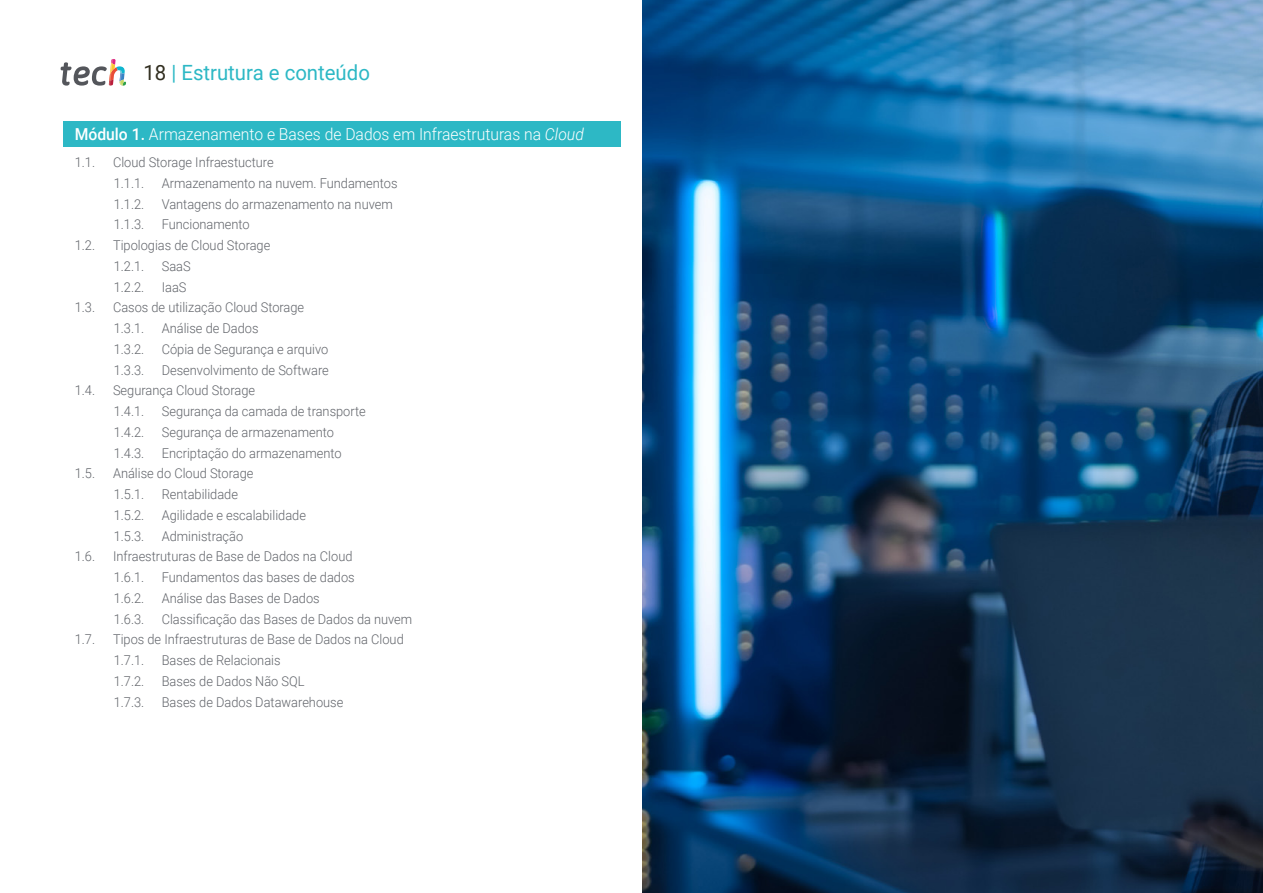
<style>
.page{position:relative;width:1263px;height:893px;background:#fff}
.page>*{position:absolute;margin:0;border:0;box-sizing:border-box;transform-origin:0 0}
.t1{font:21px "Roboto";color:#2db8c5}
.t2{font:300 16.5px "Roboto";color:#fff;scale:.95 1}
.t3{font:300 13.5px/20.7px "Roboto";color:#61646a;scale:.95 1}
.s1{color:#312e20}
.s2{font-weight:500}
.s3{font-style:italic}
</style>
<div class="page">
<img style="left:642px;top:0;width:621px;height:893px">
<div style="left:64px;top:121px;width:557px;height:25px;background:#2db8c5"></div>
<svg style="left:61px;top:59px;width:65px;height:27px"></svg>
<h1 class="t1" style="left:144px;top:57px;width:228px"><span class="s1">18</span> | Estrutura e conteúdo</h1>
<p class="t2" style="left:75px;top:123px;width:537px"><span class="s2">Módulo 1.</span> Armazenamento e Bases de Dados em Infraestruturas na <span class="s3">Cloud</span></p>
<p class="t3" style="left:75px;top:151px;width:23px">1.1.</p>
<p class="t3" style="left:113px;top:151px;width:171px">Cloud Storage Infraestucture<br>1.1.1.</p>
<p class="t3" style="left:162px;top:172px;width:250px">Armazenamento na nuvem. Fundamentos</p>
<p class="t3" style="left:114px;top:193px;width:34px">1.1.2.</p>
<p class="t3" style="left:162px;top:193px;width:245px">Vantagens do armazenamento na nuvem</p>
<p class="t3" style="left:114px;top:214px;width:34px">1.1.3.</p>
<p class="t3" style="left:162px;top:214px;width:94px">Funcionamento</p>
<p class="t3" style="left:75px;top:234px;width:23px">1.2.</p>
<p class="t3" style="left:113px;top:234px;width:167px">Tipologias de Cloud Storage<br>1.2.1.</p>
<p class="t3" style="left:162px;top:255px;width:32px">SaaS</p>
<p class="t3" style="left:114px;top:276px;width:34px">1.2.2.</p>
<p class="t3" style="left:162px;top:276px;width:28px">IaaS</p>
<p class="t3" style="left:75px;top:297px;width:23px">1.3.</p>
<p class="t3" style="left:113px;top:297px;width:203px">Casos de utilização Cloud Storage<br>1.3.1.</p>
<p class="t3" style="left:162px;top:317px;width:103px">Análise de Dados</p>
<p class="t3" style="left:114px;top:338px;width:34px">1.3.2.</p>
<p class="t3" style="left:162px;top:338px;width:177px">Cópia de Segurança e arquivo</p>
<p class="t3" style="left:114px;top:359px;width:34px">1.3.3.</p>
<p class="t3" style="left:162px;top:359px;width:177px">Desenvolvimento de Software</p>
<p class="t3" style="left:75px;top:380px;width:23px">1.4.</p>
<p class="t3" style="left:113px;top:380px;width:151px">Segurança Cloud Storage<br>1.4.1.</p>
<p class="t3" style="left:162px;top:400px;width:216px">Segurança da camada de transporte</p>
<p class="t3" style="left:114px;top:421px;width:34px">1.4.2.</p>
<p class="t3" style="left:162px;top:421px;width:183px">Segurança de armazenamento</p>
<p class="t3" style="left:114px;top:442px;width:34px">1.4.3.</p>
<p class="t3" style="left:162px;top:442px;width:191px">Encriptação do armazenamento</p>
<p class="t3" style="left:75px;top:463px;width:23px">1.5.</p>
<p class="t3" style="left:113px;top:463px;width:149px">Análise do Cloud Storage<br>1.5.1.</p>
<p class="t3" style="left:162px;top:483px;width:82px">Rentabilidade</p>
<p class="t3" style="left:114px;top:504px;width:34px">1.5.2.</p>
<p class="t3" style="left:162px;top:504px;width:153px">Agilidade e escalabilidade</p>
<p class="t3" style="left:114px;top:525px;width:34px">1.5.3.</p>
<p class="t3" style="left:162px;top:525px;width:87px">Administração</p>
<p class="t3" style="left:75px;top:546px;width:23px">1.6.</p>
<p class="t3" style="left:113px;top:546px;width:254px">Infraestruturas de Base de Dados na Cloud<br>1.6.1.</p>
<p class="t3" style="left:162px;top:566px;width:205px">Fundamentos das bases de dados</p>
<p class="t3" style="left:114px;top:587px;width:34px">1.6.2.</p>
<p class="t3" style="left:162px;top:587px;width:168px">Análise das Bases de Dados</p>
<p class="t3" style="left:114px;top:608px;width:34px">1.6.3.</p>
<p class="t3" style="left:162px;top:608px;width:265px">Classificação das Bases de Dados da nuvem</p>
<p class="t3" style="left:75px;top:629px;width:23px">1.7.</p>
<p class="t3" style="left:113px;top:629px;width:308px">Tipos de Infraestruturas de Base de Dados na Cloud<br>1.7.1.</p>
<p class="t3" style="left:162px;top:649px;width:127px">Bases de Relacionais</p>
<p class="t3" style="left:114px;top:670px;width:34px">1.7.2.</p>
<p class="t3" style="left:162px;top:670px;width:152px">Bases de Dados Não SQL</p>
<p class="t3" style="left:114px;top:691px;width:34px">1.7.3.</p>
<p class="t3" style="left:162px;top:691px;width:193px">Bases de Dados Datawarehouse</p>
</div>
